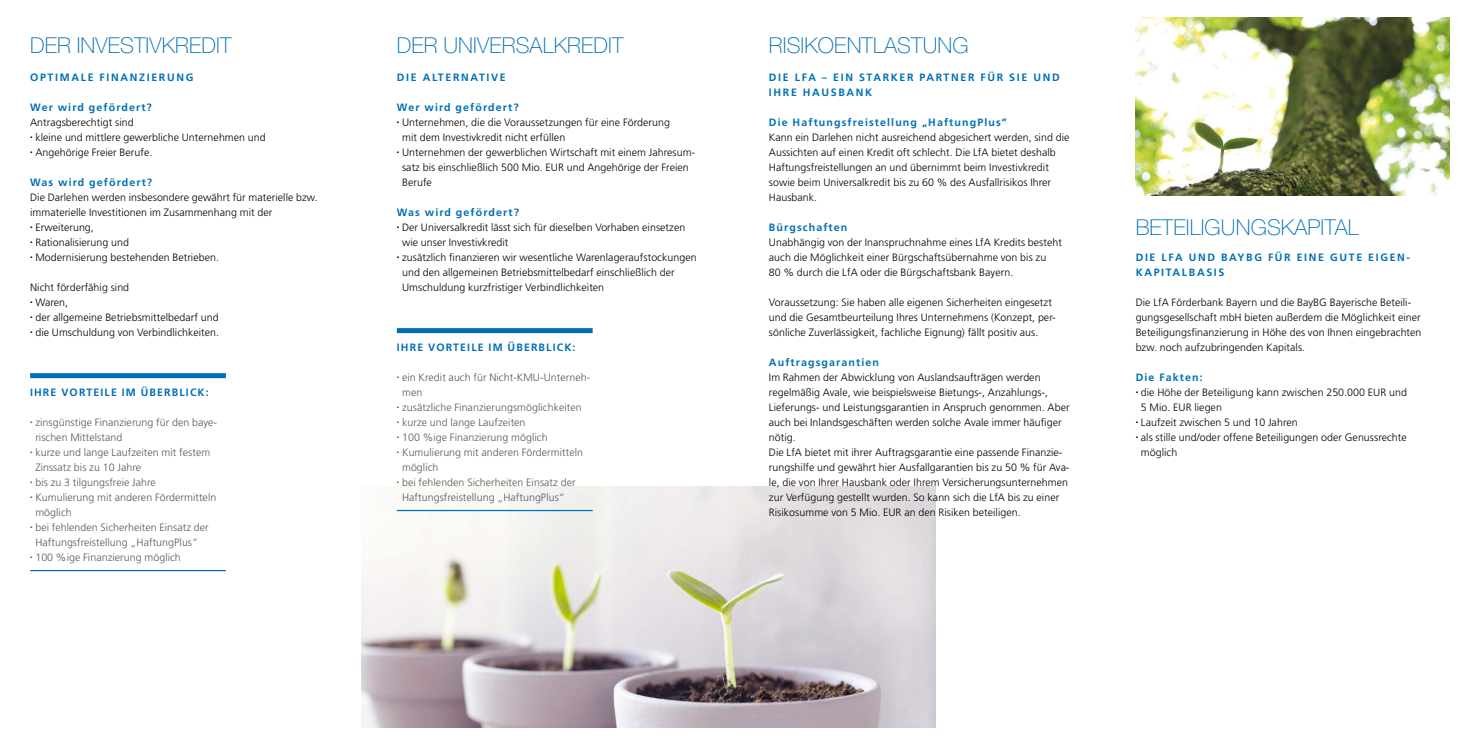
<style>
.page{position:relative;width:1467px;height:745px;background:#fff}
.page>*{position:absolute;margin:0;border:0;box-sizing:border-box;transform-origin:0 0}
.t1{font:100 21.88px "Helvetica Neue";letter-spacing:.005em;color:#006fb4}
.t2{font:300 10.62px/15px "Frutiger";letter-spacing:.005em;color:#000}
.t3{font:300 10.62px/15px "Frutiger";letter-spacing:.005em;color:#58585a}
.t4{font:700 10.62px "Frutiger";letter-spacing:.105em;color:#006fb4}
.t5{font:700 10.62px/15px "Frutiger";letter-spacing:.155em;color:#006fb4}
</style>
<div class="page">
<div style="left:30px;top:373px;width:196px;height:5px;background:#006fb4"></div>
<hr style="left:30px;top:569px;width:196px;height:2px;background:#006fb4">
<img style="left:1136px;top:18px;width:313px;height:177px">
<img style="left:361px;top:486px;width:574px;height:240px">
<div style="left:397px;top:328px;width:196px;height:5px;background:#006fb4"></div>
<hr style="left:397px;top:509px;width:196px;height:2px;background:#006fb4">
<h1 class="t1" style="left:30px;top:33px;width:203px">DER INVESTIVKREDIT</h1>
<p class="t5" style="left:30px;top:69px;width:165px">OPTIMALE FINANZIERUNG</p>
<p class="t4" style="left:30px;top:100px;width:123px">Wer wird gefördert?</p>
<p class="t2" style="left:30px;top:114px;width:105px">Antragsberechtigt sind</p>
<p class="t2" style="left:30px;top:129px;width:237px"><sup>•</sup> kleine und mittlere gewerbliche Unternehmen und</p>
<p class="t2" style="left:30px;top:144px;width:124px"><sup>•</sup> Angehörige Freier Berufe.</p>
<p class="t4" style="left:30px;top:176px;width:124px">Was wird gefördert?</p>
<p class="t2" style="left:30px;top:189px;width:289px">Die Darlehen werden insbesondere gewährt für materielle bzw. immaterielle Investitionen im Zusammenhang mit der</p>
<p class="t2" style="left:30px;top:219px;width:65px"><sup>•</sup> Erweiterung,</p>
<p class="t2" style="left:30px;top:234px;width:100px"><sup>•</sup> Rationalisierung und</p>
<p class="t2" style="left:30px;top:249px;width:190px"><sup>•</sup> Modernisierung bestehenden Betrieben.</p>
<p class="t2" style="left:30px;top:279px;width:101px">Nicht förderfähig sind</p>
<p class="t2" style="left:30px;top:294px;width:40px"><sup>•</sup> Waren,</p>
<p class="t2" style="left:30px;top:309px;width:190px"><sup>•</sup> der allgemeine Betriebsmittelbedarf und</p>
<p class="t2" style="left:30px;top:324px;width:191px"><sup>•</sup> die Umschuldung von Verbindlichkeiten.</p>
<p class="t4" style="left:30px;top:385px;width:180px">IHRE VORTEILE IM ÜBERBLICK:</p>
<p class="t3" style="left:35px;top:414px;width:182px;text-indent:-5px"><sup>•</sup> zinsgünstige Finanzierung für den baye&shy;rischen Mittelstand</p>
<p class="t3" style="left:35px;top:444px;width:176px;text-indent:-5px"><sup>•</sup> kurze und lange Laufzeiten mit festem<br>Zinssatz bis zu 10 Jahre</p>
<p class="t3" style="left:30px;top:474px;width:127px"><sup>•</sup> bis zu 3 tilgungsfreie Jahre</p>
<p class="t3" style="left:35px;top:489px;width:182px;text-indent:-5px"><sup>•</sup> Kumulierung mit anderen Fördermitteln möglich</p>
<p class="t3" style="left:30px;top:519px;width:180px;text-align:center"><sup>•</sup> bei fehlenden Sicherheiten Einsatz der<br>Haftungsfreistellung „HaftungPlus”</p>
<p class="t3" style="left:30px;top:549px;width:152px"><sup>•</sup> 100 %ige Finanzierung möglich</p>
<h1 class="t1" style="left:397px;top:33px;width:228px">DER UNIVERSALKREDIT</h1>
<p class="t5" style="left:397px;top:69px;width:111px">DIE ALTERNATIVE</p>
<p class="t4" style="left:397px;top:100px;width:123px">Wer wird gefördert?</p>
<p class="t2" style="left:402px;top:114px;width:269px;text-indent:-5px"><sup>•</sup> Unternehmen, die die Voraussetzungen für eine Förderung mit dem Investivkredit nicht erfüllen</p>
<p class="t2" style="left:402px;top:144px;width:294px;text-indent:-5px"><sup>•</sup> Unternehmen der gewerblichen Wirtschaft mit einem Jahresum&shy;satz bis einschließlich 500 Mio. EUR und Angehörige der Freien<br>Berufe</p>
<p class="t4" style="left:397px;top:206px;width:124px">Was wird gefördert?</p>
<p class="t2" style="left:402px;top:219px;width:285px;text-indent:-5px"><sup>•</sup> Der Universalkredit lässt sich für dieselben Vorhaben einsetzen wie unser Investivkredit</p>
<p class="t2" style="left:402px;top:249px;width:296px;text-indent:-5px"><sup>•</sup> zusätzlich finanzieren wir wesentliche Warenlageraufstockungen und den allgemeinen Betriebsmittelbedarf einschließlich der<br>Umschuldung kurzfristiger Verbindlichkeiten</p>
<p class="t4" style="left:397px;top:340px;width:180px">IHRE VORTEILE IM ÜBERBLICK:</p>
<p class="t3" style="left:402px;top:369px;width:190px;text-indent:-5px"><sup>•</sup> ein Kredit auch für Nicht-KMU-Unterneh&shy;men</p>
<p class="t3" style="left:397px;top:399px;width:186px"><sup>•</sup> zusätzliche Finanzierungsmöglichkeiten</p>
<p class="t3" style="left:397px;top:414px;width:130px"><sup>•</sup> kurze und lange Laufzeiten</p>
<p class="t3" style="left:397px;top:429px;width:152px"><sup>•</sup> 100 %ige Finanzierung möglich</p>
<p class="t3" style="left:402px;top:444px;width:182px;text-indent:-5px"><sup>•</sup> Kumulierung mit anderen Fördermitteln möglich</p>
<p class="t3" style="left:397px;top:474px;width:180px;text-align:center"><sup>•</sup> bei fehlenden Sicherheiten Einsatz der<br>Haftungsfreistellung „HaftungPlus“</p>
<h1 class="t1" style="left:769px;top:33px;width:201px">RISIKOENTLASTUNG</h1>
<p class="t5" style="left:769px;top:69px;width:292px">DIE LFA – EIN STARKER PARTNER FÜR SIE UND<br>IHRE HAUSBANK</p>
<p class="t4" style="left:769px;top:115px;width:240px">Die Haftungsfreistellung „HaftungPlus”</p>
<p class="t2" style="left:769px;top:129px;width:302px">Kann ein Darlehen nicht ausreichend abgesichert werden, sind die Aussichten auf einen Kredit oft schlecht. Die LfA bietet deshalb Haftungsfreistellungen an und übernimmt beim Investivkredit sowie beim Universalkredit bis zu 60 % des Ausfallrisikos Ihrer Hausbank.</p>
<p class="t4" style="left:769px;top:221px;width:80px">Bürgschaften</p>
<p class="t2" style="left:769px;top:234px;width:295px">Unabhängig von der Inanspruchnahme eines LfA Kredits besteht auch die Möglichkeit einer Bürgschaftsübernahme von bis zu<br>80 % durch die LfA oder die Bürgschaftsbank Bayern.</p>
<p class="t2" style="left:769px;top:294px;width:288px">Voraussetzung: Sie haben alle eigenen Sicherheiten eingesetzt und die Gesamtbeurteilung Ihres Unternehmens (Konzept, per&shy;sönliche Zuverlässigkeit, fachliche Eignung) fällt positiv aus.</p>
<p class="t4" style="left:769px;top:356px;width:112px">Auftragsgarantien</p>
<p class="t2" style="left:769px;top:369px;width:302px">Im Rahmen der Abwicklung von Auslandsaufträgen werden regelmäßig Avale, wie beispielsweise Bietungs-, Anzahlungs-, Lieferungs- und Leistungsgarantien in Anspruch genommen. Aber auch bei Inlandsgeschäften werden solche Avale immer häufiger nötig.<br>Die LfA bietet mit ihrer Auftragsgarantie eine passende Finanzie&shy;rungshilfe und gewährt hier Ausfallgarantien bis zu 50 % für Ava&shy;le, die von Ihrer Hausbank oder Ihrem Versicherungsunternehmen zur Verfügung gestellt wurden. So kann sich die LfA bis zu einer Risikosumme von 5 Mio. EUR an den Risiken beteiligen.</p>
<h1 class="t1" style="left:1136px;top:215px;width:225px">BETEILIGUNGSKAPITAL</h1>
<p class="t5" style="left:1136px;top:249px;width:276px">DIE LFA UND BAYBG FÜR EINE GUTE EIGEN-<br>KAPITALBASIS</p>
<p class="t2" style="left:1136px;top:294px;width:287px">Die LfA Förderbank Bayern und die BayBG Bayerische Beteili&shy;gungsgesellschaft mbH bieten außerdem die Möglichkeit einer Beteiligungsfinanzierung in Höhe des von Ihnen eingebrachten bzw. noch aufzubringenden Kapitals.</p>
<p class="t4" style="left:1136px;top:371px;width:69px">Die Fakten:</p>
<p class="t2" style="left:1141px;top:384px;width:268px;text-indent:-5px"><sup>•</sup> die Höhe der Beteiligung kann zwischen 250.000 EUR und<br>5 Mio. EUR liegen</p>
<p class="t2" style="left:1136px;top:414px;width:164px"><sup>•</sup> Laufzeit zwischen 5 und 10 Jahren</p>
<p class="t2" style="left:1141px;top:429px;width:267px;text-indent:-5px"><sup>•</sup> als stille und/oder offene Beteiligungen oder Genussrechte möglich</p>
</div>
